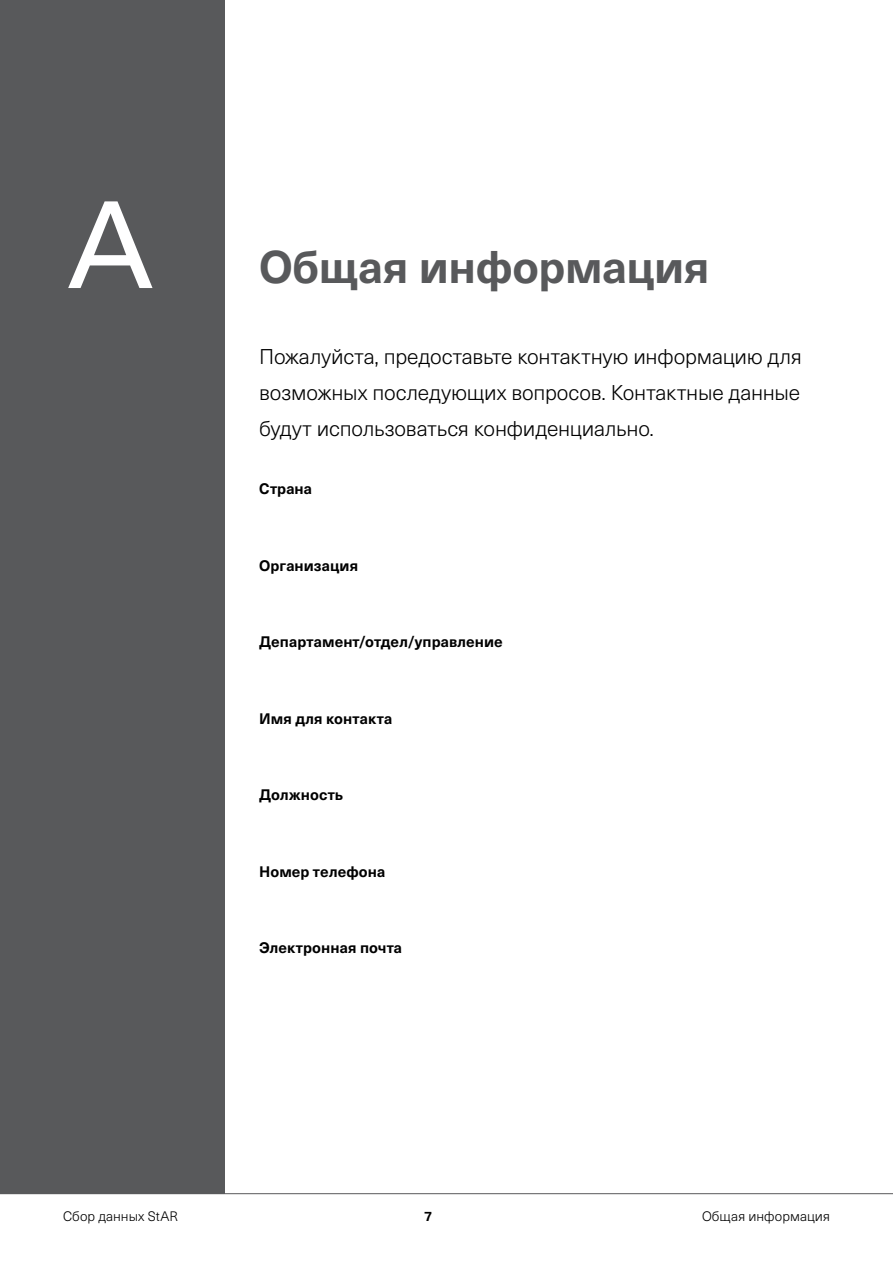
<style>
.page{position:relative;width:893px;height:1263px;background:#fff}
.page>*{position:absolute;margin:0;border:0;box-sizing:border-box;transform-origin:0 0}
.t1{font:120px "Univers";color:#fff}
.page_title{font:700 45px "Neue Haas Unica W1 G";letter-spacing:-.005em;color:#58595b}
.Instructions{font:300 21px/36px "Neue Haas Unica W1 G";letter-spacing:-.01em;color:#000;text-align:justify}
.question{font:700 15px "Neue Haas Unica W1 G";letter-spacing:.005em;color:#000}
.t2{font:300 13.5px "Neue Haas Unica W1 G";letter-spacing:.005em;color:#000}
.t3{font:700 13.5px "Neue Haas Unica W1 G";color:#000}
</style>
<div class="page">
<div style="left:0;top:0;width:224px;height:1194px;background:#58595b"></div>
<hr style="left:0;top:1193px;width:893px;height:1px;background:#58595b">
<h1 class="t1" style="left:67px;top:176px;width:88px">A</h1>
<p class="page_title" style="left:259px;top:233px;width:452px">Общая информация</p>
<p class="Instructions" style="left:259px;top:337px;width:544px">Пожалуйста, предоставьте контактную информацию для возможных последующих вопросов. Контактные данные будут использоваться конфиденциально.</p>
<p class="question" style="left:259px;top:478px;width:54px">Страна</p>
<p class="question" style="left:259px;top:554px;width:100px">Организация</p>
<p class="question" style="left:259px;top:631px;width:245px">Департамент/отдел/управление</p>
<p class="question" style="left:259px;top:707px;width:135px">Имя для контакта</p>
<p class="question" style="left:259px;top:784px;width:86px">Должность</p>
<p class="question" style="left:259px;top:860px;width:128px">Номер телефона</p>
<p class="question" style="left:259px;top:937px;width:144px">Электронная почта</p>
<p class="t2" style="left:63px;top:1206px;width:117px">Сбор данных StAR</p>
<p class="t3" style="left:424px;top:1205px;width:10px">7</p>
<p class="t2" style="left:702px;top:1206px;width:129px">Общая информация</p>
</div>
